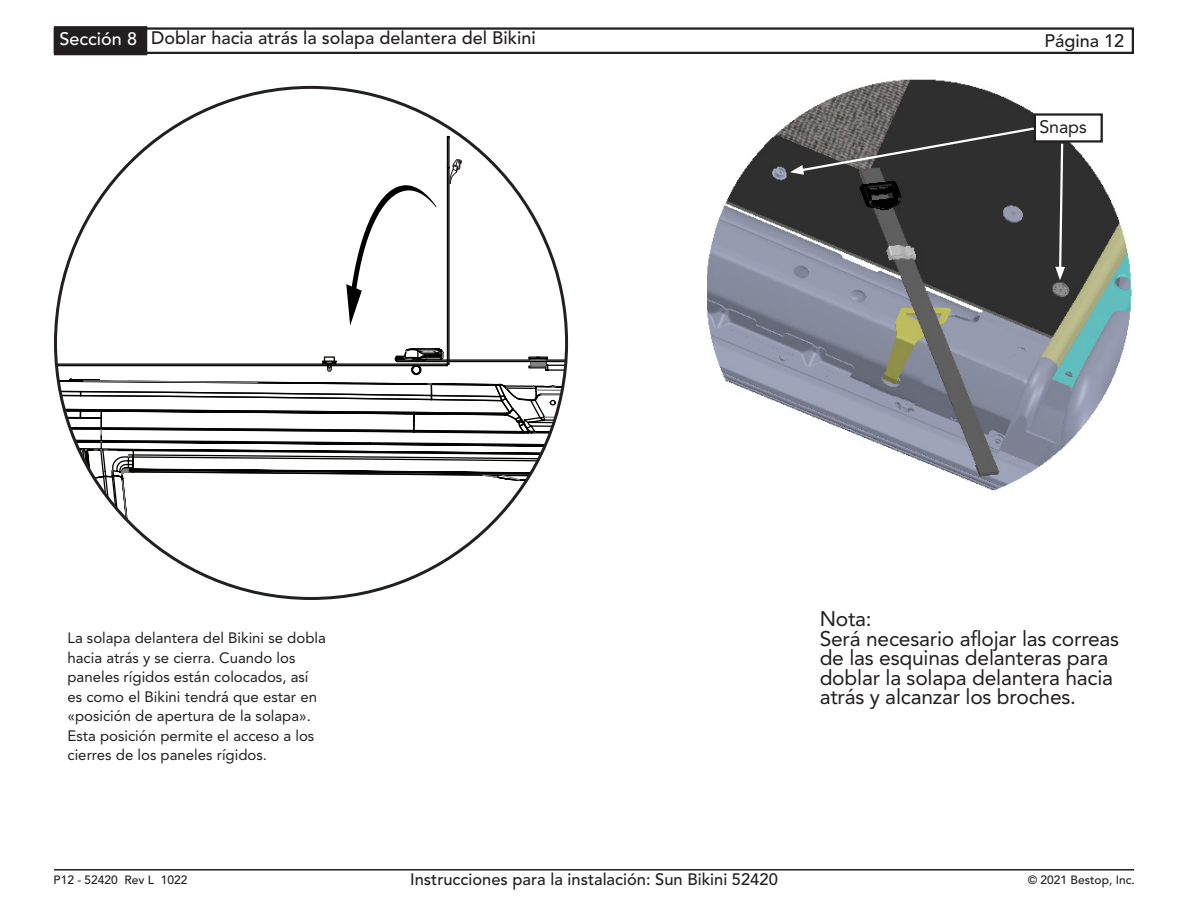
<style>
.page{position:relative;width:1188px;height:918px;background:#fff}
.page>*{position:absolute;margin:0;border:0;box-sizing:border-box;transform-origin:0 0}
.t1{font:21px/19.5px "Avenir LT Std";letter-spacing:-.01em;color:#231f20}
.t2{font:500 18px "Avenir LT Std";color:#231f20}
.t3{font:500 18px "Avenir LT Std";color:#fff}
.t4{font:18px "Avenir LT Std";letter-spacing:-.01em;color:#231f20}
.t5{font:500 16.5px "Avenir LT Std";color:#231f20}
.t6{font:15px/19.5px "Avenir LT Std";color:#231f20}
.t7{font:500 12px "Avenir LT Std";color:#231f20}
</style>
<div class="page">
<hr style="left:54px;top:869px;width:1080px;height:2px;background:#231f20">
<div style="left:54px;top:27px;width:1080px;height:27px;border:2px solid #231f20"></div>
<div style="left:55px;top:27px;width:91px;height:27px;background:#231f20"></div>
<div style="left:54px;top:26px;width:93px;height:29px;border:2px solid #231f20"></div>
<svg style="left:56px;top:87px;width:511px;height:511px"></svg>
<img style="left:708px;top:79px;width:424px;height:412px">
<div style="left:1035px;top:115px;width:67px;height:26px;background:#fff"></div>
<div style="left:1034px;top:113px;width:69px;height:30px;border:2px solid #231f20"></div>
<svg style="left:790px;top:126px;width:246px;height:49px"></svg>
<svg style="left:1055px;top:141px;width:10px;height:139px"></svg>
<p class="t3" style="left:60px;top:29px;width:79px">Sección 8</p>
<p class="t2" style="left:151px;top:28px;width:386px">Doblar hacia atrás la solapa delantera del Bikini</p>
<p class="t2" style="left:1045px;top:30px;width:81px">Página 12</p>
<p class="t6" style="left:68px;top:628px;width:260px">La solapa delantera del Bikini se dobla hacia atrás y se cierra. Cuando los paneles rígidos están colocados, así es como el Bikini tendrá que estar en «posición de apertura de la solapa».<br>Esta posición permite el acceso a los cierres de los paneles rígidos.</p>
<p class="t4" style="left:1039px;top:116px;width:49px">Snaps</p>
<p class="t1" style="left:820px;top:609px;width:54px">Nota:</p>
<p class="t1" style="left:820px;top:629px;width:301px">Será necesario aflojar las correas de las esquinas delanteras para doblar la solapa delantera hacia atrás y alcanzar los broches.</p>
<p class="t7" style="left:54px;top:873px;width:135px">P12 - 52420 Rev L 1022</p>
<p class="t5" style="left:410px;top:870px;width:369px">Instrucciones para la instalación: Sun Bikini 52420</p>
<p class="t7" style="left:1028px;top:873px;width:109px">© 2021 Bestop, Inc.</p>
</div>
